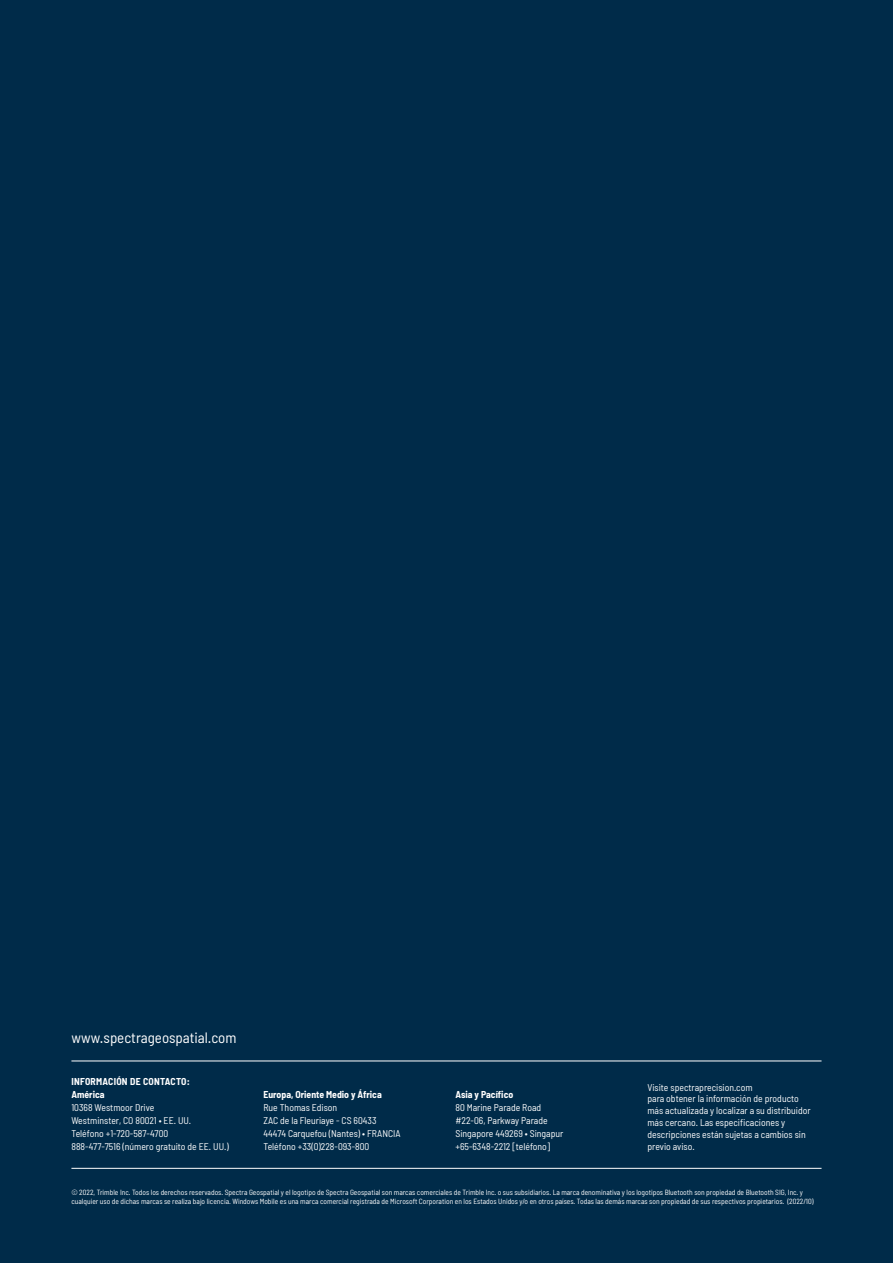
<style>
.page{position:relative;width:893px;height:1263px;background:#002b49}
.page>*{position:absolute;margin:0;border:0;box-sizing:border-box;transform-origin:0 0}
.t1{font:semi-condensed 15px "Barlow";color:#fff}
.t2{font:semi-condensed 9.75px/12.9px "Barlow";color:#fff}
.t3{font:700 semi-condensed 9.75px "Barlow";color:#fff}
.t4{font:700 semi-condensed 9.75px/12.9px "Barlow";letter-spacing:.025em;color:#fff}
.t5{font:semi-condensed 7.5px/9px "Barlow";color:#fff}
</style>
<div class="page">
<hr style="left:71px;top:1168px;width:750px;height:1px;background:#fff">
<hr style="left:71px;top:1061px;width:750px;height:1px;background:#fff">
<h1 class="t1" style="left:71px;top:1028px;width:167px">www.spectrageospatial.com</h1>
<p class="t4" style="left:71px;top:1075px;width:120px">INFORMACIÓN DE CONTACTO:<br>América</p>
<p class="t2" style="left:71px;top:1101px;width:159px">10368 Westmoor Drive<br>Westminster, CO 80021 • EE. UU.<br>Teléfono +1-720-587-4700<br>888-477-7516 (número gratuito de EE. UU.)</p>
<p class="t3" style="left:263px;top:1089px;width:120px">Europa, Oriente Medio y África</p>
<p class="t2" style="left:263px;top:1101px;width:139px">Rue Thomas Edison<br>ZAC de la Fleuriaye - CS 60433<br>44474 Carquefou (Nantes) • FRANCIA<br>Teléfono +33(0)228-093-800</p>
<p class="t3" style="left:455px;top:1089px;width:59px">Asia y Pacífico</p>
<p class="t2" style="left:455px;top:1101px;width:109px">80 Marine Parade Road #22-06, Parkway Parade<br>Singapore 449269 • Singapur +65-6348-2212 [teléfono]</p>
<p class="t2" style="left:647px;top:1081px;width:165px;line-height:11.9px">Visite spectraprecision.com<br>para obtener la información de producto más actualizada y localizar a su distribuidor más cercano. Las especificaciones y descripciones están sujetas a cambios sin previo aviso.</p>
<p class="t5" style="left:71px;top:1187px;width:744px">© 2022, Trimble Inc. Todos los derechos reservados. Spectra Geospatial y el logotipo de Spectra Geospatial son marcas comerciales de Trimble Inc. o sus subsidiarios. La marca denominativa y los logotipos Bluetooth son propiedad de Bluetooth SIG, Inc. y cualquier uso de dichas marcas se realiza bajo licencia. Windows Mobile es una marca comercial registrada de Microsoft Corporation en los Estados Unidos y/o en otros países. Todas las demás marcas son propiedad de sus respectivos propietarios. (2022/10)</p>
</div>
